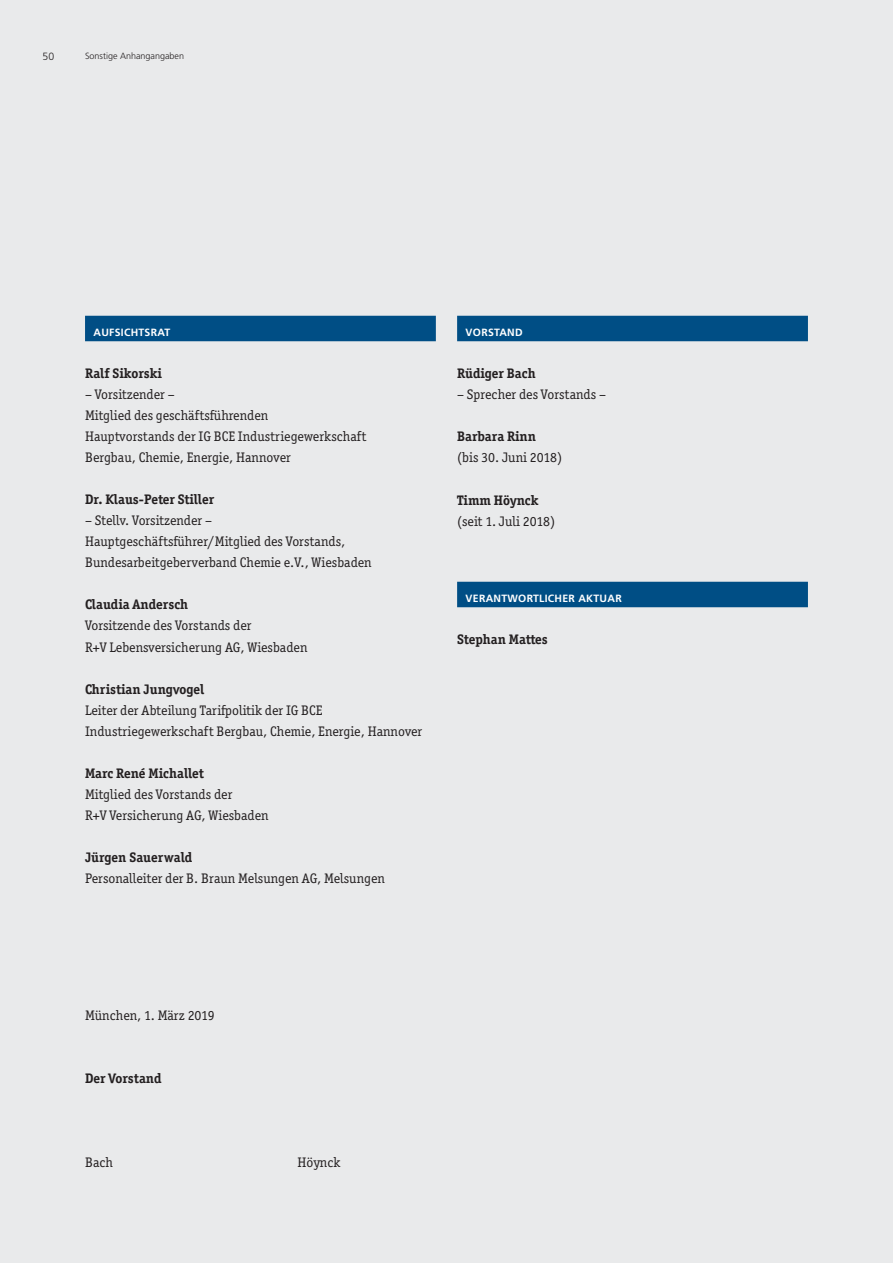
<style>
.page{position:relative;width:893px;height:1263px;background:#e9eaeb}
.page>*{position:absolute;margin:0;border:0;box-sizing:border-box;transform-origin:0 0}
.t1{font:13.8px "Officina Ser ITC";color:#231f20}
.t2{font:700 13.8px "Officina Ser ITC";color:#231f20}
.t3{font:700 10.5px "Frutiger LT";letter-spacing:.025em;color:#fff}
.t4{font:300 10.5px "Frutiger LT";color:#231f20}
.t5{font:300 9px "Frutiger LT";color:#231f20}
</style>
<div class="page">
<div style="left:457px;top:316px;width:351px;height:25px;background:#004e85"></div>
<div style="left:457px;top:582px;width:351px;height:25px;background:#004e85"></div>
<div style="left:85px;top:316px;width:351px;height:25px;background:#004e85"></div>
<p class="t4" style="left:43px;top:53px;width:13px">50</p>
<p class="t5" style="left:85px;top:53px;width:101px">Sonstige Anhangangaben</p>
<p class="t3" style="left:94px;top:328px;width:78px">AUFSICHTSRAT</p>
<p class="t2" style="left:85px;top:368px;width:78px">Ralf Sikorski</p>
<p class="t1" style="left:85px;top:389px;width:91px">– Vorsitzender –</p>
<p class="t1" style="left:85px;top:410px;width:185px">Mitglied des geschäftsführenden</p>
<p class="t1" style="left:85px;top:431px;width:283px">Hauptvorstands der IG BCE Industriegewerkschaft</p>
<p class="t1" style="left:85px;top:452px;width:207px">Bergbau, Chemie, Energie, Hannover</p>
<p class="t2" style="left:85px;top:494px;width:131px">Dr. Klaus-Peter Stiller</p>
<p class="t1" style="left:85px;top:515px;width:128px">– Stellv. Vorsitzender –</p>
<p class="t1" style="left:85px;top:536px;width:262px">Hauptgeschäftsführer/Mitglied des Vorstands,</p>
<p class="t1" style="left:85px;top:557px;width:288px">Bundesarbeitgeberverband Chemie e.V., Wiesbaden</p>
<p class="t2" style="left:85px;top:599px;width:105px">Claudia Andersch</p>
<p class="t1" style="left:85px;top:621px;width:168px">Vorsitzende des Vorstands der</p>
<p class="t1" style="left:85px;top:642px;width:224px">R+V Lebensversicherung AG, Wiesbaden</p>
<p class="t2" style="left:85px;top:684px;width:121px">Christian Jungvogel</p>
<p class="t1" style="left:85px;top:705px;width:239px">Leiter der Abteilung Tarifpolitik der IG BCE</p>
<p class="t1" style="left:85px;top:726px;width:339px">Industriegewerkschaft Bergbau, Chemie, Energie, Hannover</p>
<p class="t2" style="left:85px;top:768px;width:120px">Marc René Michallet</p>
<p class="t1" style="left:85px;top:789px;width:149px">Mitglied des Vorstands der</p>
<p class="t1" style="left:85px;top:810px;width:185px">R+V Versicherung AG, Wiesbaden</p>
<p class="t2" style="left:85px;top:852px;width:109px">Jürgen Sauerwald</p>
<p class="t1" style="left:85px;top:873px;width:301px">Personalleiter der B. Braun Melsungen AG, Melsungen</p>
<p class="t3" style="left:466px;top:328px;width:59px">VORSTAND</p>
<p class="t2" style="left:457px;top:368px;width:80px">Rüdiger Bach</p>
<p class="t1" style="left:457px;top:389px;width:150px">– Sprecher des Vorstands –</p>
<p class="t2" style="left:457px;top:431px;width:80px">Barbara Rinn</p>
<p class="t1" style="left:457px;top:453px;width:107px">(bis 30. Juni 2018)</p>
<p class="t2" style="left:457px;top:495px;width:83px">Timm Höynck</p>
<p class="t1" style="left:457px;top:516px;width:100px">(seit 1. Juli 2018)</p>
<p class="t3" style="left:466px;top:594px;width:158px">VERANTWORTLICHER AKTUAR</p>
<p class="t2" style="left:457px;top:634px;width:92px">Stephan Mattes</p>
<p class="t1" style="left:85px;top:1010px;width:131px">München, 1. März 2019</p>
<p class="t2" style="left:85px;top:1073px;width:78px">Der Vorstand</p>
<p class="t1" style="left:85px;top:1157px;width:30px">Bach</p>
<p class="t1" style="left:298px;top:1157px;width:44px">Höynck</p>
</div>
